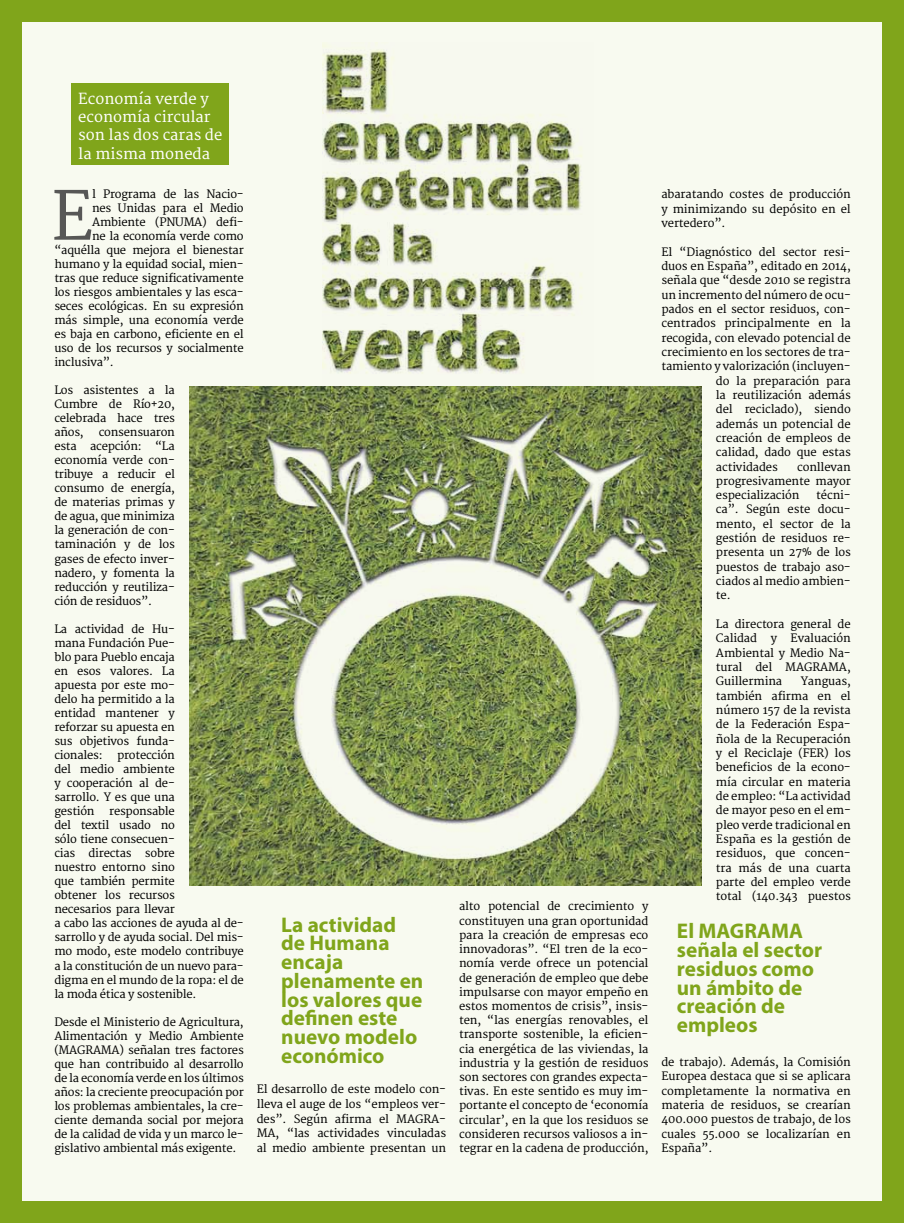
<style>
.page{position:relative;width:904px;height:1223px;background:#fff}
.page>*{position:absolute;margin:0;border:0;box-sizing:border-box;transform-origin:0 0}
.t1{font:65.62px "Merriweather";color:#575756}
.t2{font:700 21.25px/18.8px "Myriad Pro";color:#80a51b}
.t3{font:14.88px/18.2px "Merriweather";color:#fff}
.t4{font:11.25px/14px "Merriweather";letter-spacing:-.02em;color:#000;text-align:justify}
</style>
<div class="page">
<div style="left:0;top:0;width:904px;height:1222px;background:#f8faf0"></div>
<div style="left:72px;top:83px;width:157px;height:82px;background:#80a51b"></div>
<img style="left:322px;top:44px;width:260px;height:330px">
<img style="left:189px;top:386px;width:512px;height:499px">
<div style="left:0;top:1201px;width:904px;height:21px;background:#80a51b"></div>
<div style="left:0;top:0;width:904px;height:21px;background:#80a51b"></div>
<div style="left:0;top:0;width:21px;height:1222px;background:#80a51b"></div>
<div style="left:882px;top:0;width:22px;height:1222px;background:#80a51b"></div>
<h3 class="t3" style="left:78px;top:90px;width:146px">Economía verde y economía circular son las dos caras de la misma moneda</h3>
<h1 class="t1" style="left:51px;top:178px;width:44px">E</h1>
<p class="t4" style="left:92px;top:188px;width:153px">l Programa de las Nacio-</p>
<p class="t4" style="left:92px;top:202px;width:153px">nes Unidas para el Medio</p>
<p class="t4" style="left:92px;top:215px;width:153px">Ambiente (PNUMA) defi-</p>
<p class="t4" style="left:92px;top:229px;width:153px">ne la economía verde como</p>
<p class="t4" style="left:54px;top:243px;width:191px">“aquélla que mejora el bienestar</p>
<p class="t4" style="left:54px;top:257px;width:191px">humano y la equidad social, mien-</p>
<p class="t4" style="left:54px;top:271px;width:191px">tras que reduce significativamente</p>
<p class="t4" style="left:54px;top:285px;width:191px">los riesgos ambientales y las esca-</p>
<p class="t4" style="left:54px;top:299px;width:191px">seces ecológicas. En su expresión</p>
<p class="t4" style="left:54px;top:313px;width:191px">más simple, una economía verde</p>
<p class="t4" style="left:54px;top:327px;width:191px">es baja en carbono, eficiente en el</p>
<p class="t4" style="left:54px;top:341px;width:191px">uso de los recursos y socialmente</p>
<p class="t4" style="left:54px;top:355px;width:61px">inclusiva”.</p>
<p class="t4" style="left:54px;top:383px;width:122px">Los asistentes a la Cumbre de Río+20, celebrada hace tres años,</p>
<p class="t4" style="left:54px;top:425px;width:122px;text-indent:44px">consensuaron esta acepción: “La economía verde con&shy;tribuye a reducir el consumo de energía, de materias primas y de agua, que minimiza la generación de con&shy;taminación y de los gases de efecto inver&shy;nadero, y fomenta la reducción y reutiliza&shy;ción de residuos”.</p>
<p class="t4" style="left:54px;top:622px;width:122px">La actividad de Hu&shy;mana Fundación Pue&shy;blo para Pueblo encaja en esos valores. La apuesta por este mo&shy;delo ha permitido a la entidad mantener y reforzar su apuesta en sus objetivos funda&shy;cionales:</p>
<p class="t4" style="left:54px;top:748px;width:122px;text-indent:63px">protección del medio ambiente y cooperación al de&shy;sarrollo. Y es que una gestión</p>
<p class="t4" style="left:54px;top:804px;width:191px;text-align:left;text-indent:55px">responsable<br>del textil usado no<br>sólo tiene consecuen-<br>cias directas sobre<br>nuestro entorno sino<br>que también permite<br>obtener los recursos<br>necesarios para llevar<br>a cabo las acciones de ayuda al de&shy;sarrollo y de ayuda social. Del mis&shy;mo modo, este modelo contribuye a la constitución de un nuevo para&shy;digma en el mundo de la ropa: el de la moda ética y sostenible.</p>
<p class="t4" style="left:54px;top:1015px;width:191px">Desde el Ministerio de Agricultura, Alimentación y Medio Ambiente (MAGRAMA) señalan tres factores que han contribuido al desarrollo de la economía verde en los últimos años: la creciente preocupación por los problemas ambientales, la cre&shy;ciente demanda social por mejora de la calidad de vida y un marco le&shy;gislativo ambiental más exigente.</p>
<p class="t4" style="left:661px;top:187px;width:191px;line-height:14.4px">abaratando costes de producción y minimizando su depósito en el vertedero”.</p>
<p class="t4" style="left:661px;top:245px;width:191px">El “Diagnóstico del sector resi-</p>
<p class="t4" style="left:661px;top:259px;width:191px">duos en España”, editado en 2014,</p>
<p class="t4" style="left:661px;top:274px;width:191px">señala que “desde 2010 se registra</p>
<p class="t4" style="left:661px;top:288px;width:191px">un incremento del número de ocu-</p>
<p class="t4" style="left:661px;top:302px;width:191px">pados en el sector residuos, con-</p>
<p class="t4" style="left:661px;top:317px;width:191px">centrados principalmente en la</p>
<p class="t4" style="left:661px;top:331px;width:191px">recogida, con elevado potencial de</p>
<p class="t4" style="left:661px;top:345px;width:191px">crecimiento en los sectores de tra-</p>
<p class="t4" style="left:661px;top:360px;width:191px">tamiento y valorización (incluyen-</p>
<p class="t4" style="left:716px;top:374px;width:136px">do la preparación para</p>
<p class="t4" style="left:716px;top:388px;width:136px">la reutilización además</p>
<p class="t4" style="left:716px;top:402px;width:136px">del reciclado), siendo</p>
<p class="t4" style="left:716px;top:417px;width:136px">además un potencial de</p>
<p class="t4" style="left:716px;top:431px;width:136px">creación de empleos de</p>
<p class="t4" style="left:716px;top:445px;width:136px">calidad, dado que estas</p>
<p class="t4" style="left:716px;top:460px;width:63px">actividades</p>
<p class="t4" style="left:716px;top:460px;width:136px;line-height:14.4px;text-indent:81px">conllevan progresivamente mayor especialización</p>
<p class="t4" style="left:716px;top:488px;width:136px;line-height:14.4px;text-indent:100px">técni&shy;ca”. Según este docu&shy;mento, el sector de la gestión de residuos re&shy;presenta un 27% de los puestos de trabajo aso&shy;ciados al medio ambien&shy;te.</p>
<p class="t4" style="left:716px;top:617px;width:136px;line-height:14.4px">La directora general de Calidad y Evaluación Ambiental y Medio Na&shy;tural del MAGRAMA, Guillermina</p>
<p class="t4" style="left:716px;top:674px;width:136px;line-height:14.4px;text-indent:85px">Yanguas, también afirma en el número 157 de la revista de la Federación Espa&shy;ñola de la Recuperación y el Reciclaje (FER) los beneficios de la econo&shy;mía circular en materia de empleo: “La actividad de mayor peso en el em&shy;pleo verde tradicional en España es la gestión de residuos, que concen&shy;tra más de una cuarta parte del empleo verde total (140.343 puestos</p>
<p class="t4" style="left:459px;top:899px;width:191px">alto potencial de crecimiento y constituyen una gran oportunidad para la creación de empresas eco innovadoras”. “El tren de la eco&shy;nomía verde ofrece un potencial de generación de empleo que debe impulsarse con mayor empeño en estos momentos de crisis”, insis&shy;ten, “las energías renovables, el transporte sostenible, la eficien&shy;cia energética de las viviendas, la industria y la gestión de residuos son sectores con grandes expecta&shy;tivas. En este sentido es muy im&shy;portante el concepto de ‘economía circular’, en la que los residuos se consideren recursos valiosos a in&shy;tegrar en la cadena de producción,</p>
<h2 class="t2" style="left:281px;top:915px;width:144px">La actividad de Humana encaja plenamente en los valores que definen este nuevo modelo económico</h2>
<h2 class="t2" style="left:677px;top:922px;width:147px">El MAGRAMA señala el sector residuos como un ámbito de creación de empleos</h2>
<p class="t4" style="left:661px;top:1055px;width:191px;line-height:14.4px">de trabajo). Además, la Comisión Europea destaca que si se aplicara completamente la normativa en materia de residuos, se crearían 400.000 puestos de trabajo, de los cuales 55.000 se localizarían en España”.</p>
<p class="t4" style="left:257px;top:1082px;width:191px;line-height:14.6px">El desarrollo de este modelo con&shy;lleva el auge de los “empleos ver&shy;des”. Según afirma el MAGRA-MA, “las actividades vinculadas al medio ambiente presentan un</p>
</div>
